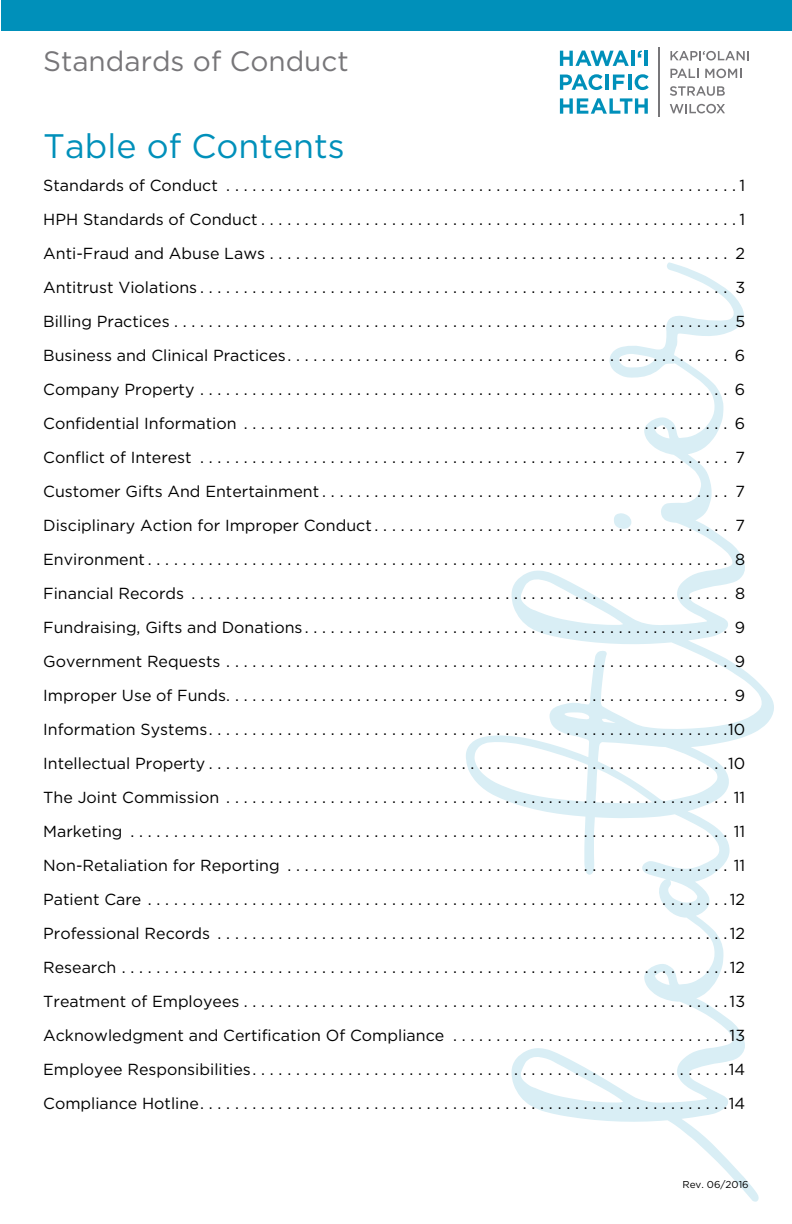
<style>
.page{position:relative;width:792px;height:1224px;background:#fff}
.page>*{position:absolute;margin:0;border:0;box-sizing:border-box;transform-origin:0 0}
.t1{font:34px "Gotham";color:#0090ba}
.t2{font:28px "Gotham";color:#777679}
.t3{font:16px/34px "Gotham";color:#000;text-align:justify}
.t4{font:10px "Gotham";color:#000}
</style>
<div class="page">
<svg style="left:466px;top:262px;width:308px;height:940px"></svg>
<svg style="left:614px;top:513px;width:17px;height:16px"></svg>
<svg style="left:670px;top:51px;width:79px;height:9px"></svg>
<svg style="left:670px;top:69px;width:29px;height:9px"></svg>
<svg style="left:705px;top:69px;width:36px;height:9px"></svg>
<svg style="left:670px;top:86px;width:55px;height:10px"></svg>
<svg style="left:670px;top:104px;width:55px;height:9px"></svg>
<svg style="left:560px;top:51px;width:69px;height:15px"></svg>
<hr style="left:631px;top:51px;width:4px;height:15px;background:#0090ba">
<svg style="left:638px;top:51px;width:4px;height:7px"></svg>
<hr style="left:645px;top:51px;width:3px;height:15px;background:#0090ba">
<svg style="left:560px;top:74px;width:43px;height:16px"></svg>
<hr style="left:606px;top:75px;width:3px;height:15px;background:#0090ba">
<svg style="left:613px;top:75px;width:12px;height:15px"></svg>
<hr style="left:628px;top:75px;width:3px;height:15px;background:#0090ba">
<svg style="left:635px;top:74px;width:14px;height:16px"></svg>
<svg style="left:560px;top:98px;width:88px;height:16px"></svg>
<hr style="left:659px;top:48px;width:1px;height:69px;background:#777679">
<div style="left:1px;top:0;width:791px;height:31px;background:#0090ba"></div>
<h2 class="t2" style="left:43px;top:46px;width:307px">Standards of Conduct</h2>
<h1 class="t1" style="left:43px;top:127px;width:303px">Table of Contents</h1>
<p class="t3" style="left:43px;top:168px;width:704px">Standards of Conduct . . . . . . . . . . . . . . . . . . . . . . . . . . . . . . . . . . . . . . . . . . . . . . . . . . . . . . . . . . 1<br>Hph Standards of Conduct . . . . . . . . . . . . . . . . . . . . . . . . . . . . . . . . . . . . . . . . . . . . . . . . . . . . . . 1<br>Anti-Fraud and Abuse Laws . . . . . . . . . . . . . . . . . . . . . . . . . . . . . . . . . . . . . . . . . . . . . . . . . . . . . 2<br>Antitrust Violations . . . . . . . . . . . . . . . . . . . . . . . . . . . . . . . . . . . . . . . . . . . . . . . . . . . . . . . . . . . . . 3<br>Billing Practices . . . . . . . . . . . . . . . . . . . . . . . . . . . . . . . . . . . . . . . . . . . . . . . . . . . . . . . . . . . . . . . . 5<br>Business and Clinical Practices . . . . . . . . . . . . . . . . . . . . . . . . . . . . . . . . . . . . . . . . . . . . . . . . . . . 6<br>Company Property . . . . . . . . . . . . . . . . . . . . . . . . . . . . . . . . . . . . . . . . . . . . . . . . . . . . . . . . . . . . . 6<br>Confidential Information . . . . . . . . . . . . . . . . . . . . . . . . . . . . . . . . . . . . . . . . . . . . . . . . . . . . . . . . 6<br>Conflict of Interest . . . . . . . . . . . . . . . . . . . . . . . . . . . . . . . . . . . . . . . . . . . . . . . . . . . . . . . . . . . . . 7<br>Customer Gifts And Entertainment . . . . . . . . . . . . . . . . . . . . . . . . . . . . . . . . . . . . . . . . . . . . . . . 7<br>Disciplinary Action for Improper Conduct . . . . . . . . . . . . . . . . . . . . . . . . . . . . . . . . . . . . . . . . . 7<br>Environment . . . . . . . . . . . . . . . . . . . . . . . . . . . . . . . . . . . . . . . . . . . . . . . . . . . . . . . . . . . . . . . . . . . 8<br>Financial Records . . . . . . . . . . . . . . . . . . . . . . . . . . . . . . . . . . . . . . . . . . . . . . . . . . . . . . . . . . . . . . 8<br>Fundraising, Gifts and Donations . . . . . . . . . . . . . . . . . . . . . . . . . . . . . . . . . . . . . . . . . . . . . . . . . 9<br>Government Requests . . . . . . . . . . . . . . . . . . . . . . . . . . . . . . . . . . . . . . . . . . . . . . . . . . . . . . . . . . 9<br>Improper Use of Funds . . . . . . . . . . . . . . . . . . . . . . . . . . . . . . . . . . . . . . . . . . . . . . . . . . . . . . . . . . 9<br>Information Systems . . . . . . . . . . . . . . . . . . . . . . . . . . . . . . . . . . . . . . . . . . . . . . . . . . . . . . . . . . . 10<br>Intellectual Property . . . . . . . . . . . . . . . . . . . . . . . . . . . . . . . . . . . . . . . . . . . . . . . . . . . . . . . . . . . 10<br>The Joint Commission . . . . . . . . . . . . . . . . . . . . . . . . . . . . . . . . . . . . . . . . . . . . . . . . . . . . . . . . . . 11<br>Marketing . . . . . . . . . . . . . . . . . . . . . . . . . . . . . . . . . . . . . . . . . . . . . . . . . . . . . . . . . . . . . . . . . . . . . 11<br>Non-Retaliation for Reporting . . . . . . . . . . . . . . . . . . . . . . . . . . . . . . . . . . . . . . . . . . . . . . . . . . . 11<br>Patient Care . . . . . . . . . . . . . . . . . . . . . . . . . . . . . . . . . . . . . . . . . . . . . . . . . . . . . . . . . . . . . . . . . . 12<br>Professional Records . . . . . . . . . . . . . . . . . . . . . . . . . . . . . . . . . . . . . . . . . . . . . . . . . . . . . . . . . . 12<br>Research . . . . . . . . . . . . . . . . . . . . . . . . . . . . . . . . . . . . . . . . . . . . . . . . . . . . . . . . . . . . . . . . . . . . . 12<br>Treatment of Employees . . . . . . . . . . . . . . . . . . . . . . . . . . . . . . . . . . . . . . . . . . . . . . . . . . . . . . . 13<br>Acknowledgment and Certification Of Compliance . . . . . . . . . . . . . . . . . . . . . . . . . . . . . . . 13<br>Employee Responsibilities . . . . . . . . . . . . . . . . . . . . . . . . . . . . . . . . . . . . . . . . . . . . . . . . . . . . . . 14<br>Compliance Hotline . . . . . . . . . . . . . . . . . . . . . . . . . . . . . . . . . . . . . . . . . . . . . . . . . . . . . . . . . . . . 14</p>
<p class="t4" style="left:682px;top:1179px;width:68px">Rev. 06/2016</p>
</div>
